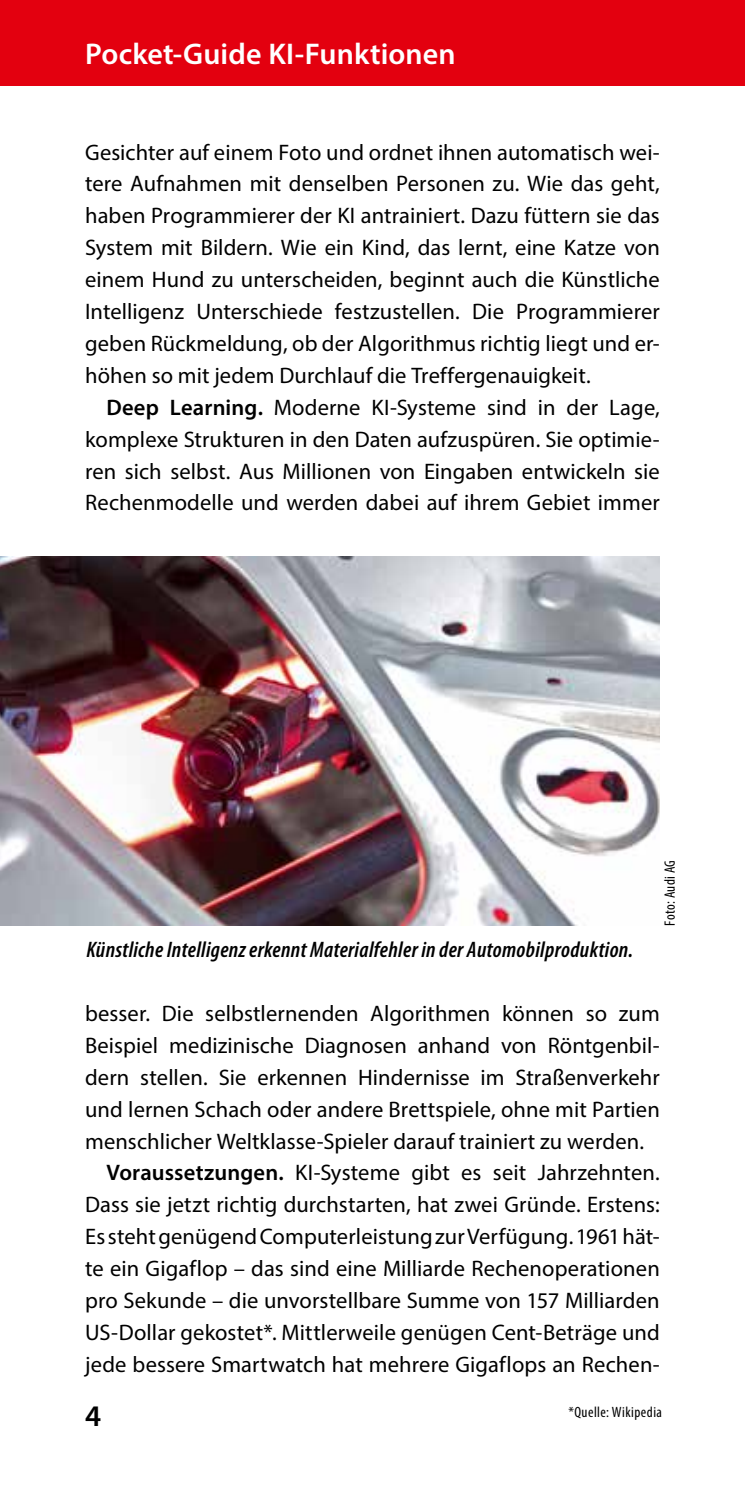
<style>
.page{position:relative;width:745px;height:1489px;background:#fff}
.page>*{position:absolute;margin:0;border:0;box-sizing:border-box;transform-origin:0 0}
.t1{font:600 30px "Myriad Pro";letter-spacing:.005em;color:#fff}
.t2{font:600 30px "Myriad Pro";color:#000}
.t3{font:22.5px/32px "Myriad Pro";letter-spacing:.005em;color:#000;text-align:justify}
.t4{font:italic 600 condensed 22.5px "Myriad Pro";letter-spacing:.015em;color:#000}
.t5{font:condensed 15px "Myriad Pro";letter-spacing:.03em;color:#000}
.s1{font-weight:600}
</style>
<div class="page">
<div style="left:0;top:0;width:744px;height:85px;background:#e3000f"></div>
<img style="left:0;top:556px;width:659px;height:369px">
<h1 class="t1" style="left:85px;top:35px;width:372px">Pocket-Guide KI-Funktionen</h1>
<p class="t3" style="left:85px;top:136px;width:576px">Gesichter auf einem Foto und ordnet ihnen automatisch wei&shy;tere Aufnahmen mit denselben Personen zu. Wie das geht, haben Programmierer der KI antrainiert. Dazu füttern sie das System mit Bildern. Wie ein Kind, das lernt, eine Katze von einem Hund zu unterscheiden, beginnt auch die Künstliche Intelligenz Unterschiede festzustellen. Die Programmierer geben Rückmeldung, ob der Algorithmus richtig liegt und er&shy;höhen so mit jedem Durchlauf die Treffergenauigkeit.</p>
<p class="t3" style="left:85px;top:391px;width:576px;text-indent:21px"><span class="s1">Deep Learning.</span> Moderne KI-Systeme sind in der Lage, komplexe Strukturen in den Daten aufzuspüren. Sie optimie&shy;ren sich selbst. Aus Millionen von Eingaben entwickeln sie Rechenmodelle und werden dabei auf ihrem Gebiet immer</p>
<p class="t4" style="left:86px;top:937px;width:548px">Künstliche Intelligenz erkennt Materialfehler in der Automobilproduktion.</p>
<p class="t5" style="left:660px;top:926px;width:67px;rotate:-90deg">Foto: Audi AG</p>
<p class="t3" style="left:85px;top:996px;width:575px">besser. Die selbstlernenden Algorithmen können so zum</p>
<p class="t3" style="left:85px;top:1028px;width:576px">Beispiel medizinische Diagnosen anhand von Röntgenbil-</p>
<p class="t3" style="left:85px;top:1060px;width:576px">dern stellen. Sie erkennen Hindernisse im Straßenverkehr</p>
<p class="t3" style="left:85px;top:1092px;width:576px">und lernen Schach oder andere Brettspiele, ohne mit Partien</p>
<p class="t3" style="left:85px;top:1124px;width:560px">menschlicher Weltklasse-Spieler darauf trainiert zu werden.</p>
<p class="t3" style="left:106px;top:1156px;width:554px"><span class="s1">Voraussetzungen.</span> KI-Systeme gibt es seit Jahrzehnten.</p>
<p class="t3" style="left:85px;top:1188px;width:575px">Dass sie jetzt richtig durchstarten, hat zwei Gründe. Erstens:</p>
<p class="t3" style="left:85px;top:1220px;width:576px">Es steht genügend Computerleistung zur Verfügung. 1961 hät-</p>
<p class="t3" style="left:85px;top:1252px;width:576px">te ein Gigaflop – das sind eine Milliarde Rechenoperationen</p>
<p class="t3" style="left:85px;top:1283px;width:575px">pro Sekunde – die unvorstellbare Summe von 157 Milliarden</p>
<p class="t3" style="left:85px;top:1315px;width:576px">US-Dollar gekostet*. Mittlerweile genügen Cent-Beträge und</p>
<p class="t3" style="left:85px;top:1347px;width:576px">jede bessere Smartwatch hat mehrere Gigaflops an Rechen-</p>
<h1 class="t2" style="left:85px;top:1396px;width:18px">4</h1>
<p class="t5" style="left:568px;top:1403px;width:95px">*Quelle: Wikipedia</p>
</div>
